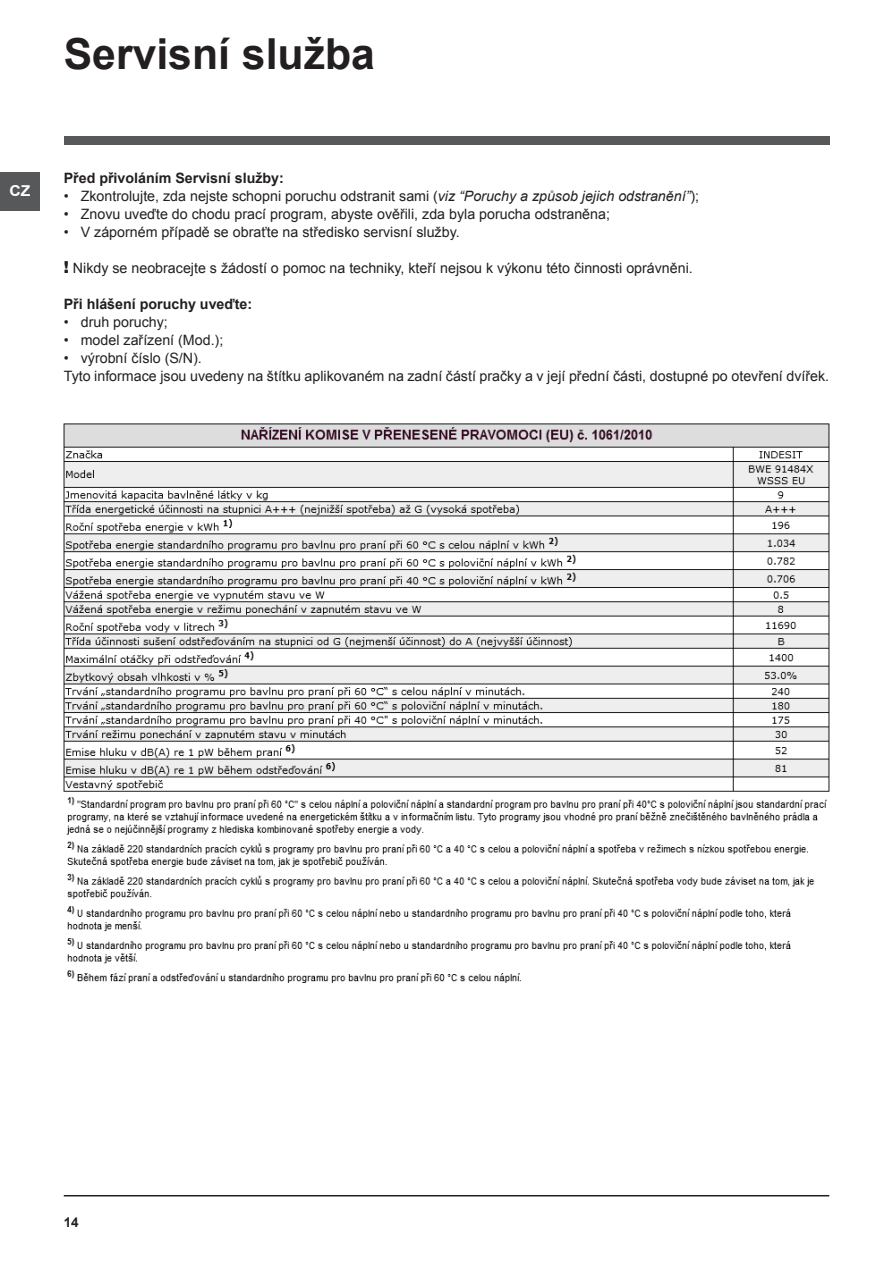
<style>
.page{position:relative;width:893px;height:1263px;background:#fff}
.page>*{position:absolute;margin:0;border:0;box-sizing:border-box;transform-origin:0 0}
.Titolo{font:700 42.75px "Arial";color:#231f20}
.t1{font:700 15px "Arial";color:#fff;scale:1.05 1}
.Corpo_testo{font:14.25px "Arial";color:#231f20}
.titolletto_piccolo{font:700 14.25px "Arial";color:#231f20}
.t2{font:700 13.5px "Arial";color:#231f20}
.s1{font-style:italic}
.s2{font-family:"Helvetica Neue";font-weight:900;font-size:16.5px}
</style>
<div class="page">
<hr style="left:64px;top:1195px;width:765px;height:1px;background:#231f20">
<div style="left:0;top:172px;width:40px;height:38px;background:#57585a"></div>
<div style="left:64px;top:136px;width:765px;height:9px;background:#57585a"></div>
<img style="left:63px;top:423px;width:767px;height:560px">
<p class="Titolo" style="left:64px;top:26px;width:313px">Servisní služba</p>
<p class="t1" style="left:9px;top:181px;width:21px">CZ</p>
<p class="titolletto_piccolo" style="left:64px;top:168px;width:222px">Před přivoláním Servisní služby:</p>
<p class="Corpo_testo" style="left:64px;top:186px;width:637px"><span class="s1">•</span> Zkontrolujte, zda nejste schopni poruchu odstranit sami (<span class="s1">viz “Poruchy a způsob jejich odstranění”</span>);</p>
<p class="Corpo_testo" style="left:64px;top:204px;width:548px">• Znovu uveďte do chodu prací program, abyste ověřili, zda byla porucha odstraněna;</p>
<p class="Corpo_testo" style="left:64px;top:222px;width:397px">• V záporném případě se obraťte na středisko servisní služby.</p>
<p class="Corpo_testo" style="left:64px;top:258px;width:631px"><span class="s2">!</span> Nikdy se neobracejte s žádostí o pomoc na techniky, kteří nejsou k výkonu této činnosti oprávněni.</p>
<p class="titolletto_piccolo" style="left:64px;top:294px;width:190px">Při hlášení poruchy uveďte:</p>
<p class="Corpo_testo" style="left:64px;top:312px;width:106px">• druh poruchy;</p>
<p class="Corpo_testo" style="left:64px;top:330px;width:161px">• model zařízení (Mod.);</p>
<p class="Corpo_testo" style="left:64px;top:348px;width:140px">• výrobní číslo (S/N).</p>
<p class="Corpo_testo" style="left:64px;top:366px;width:767px">Tyto informace jsou uvedeny na štítku aplikovaném na zadní částí pračky a v její přední části, dostupné po otevření dvířek.</p>
<p class="t2" style="left:64px;top:1214px;width:17px">14</p>
</div>
